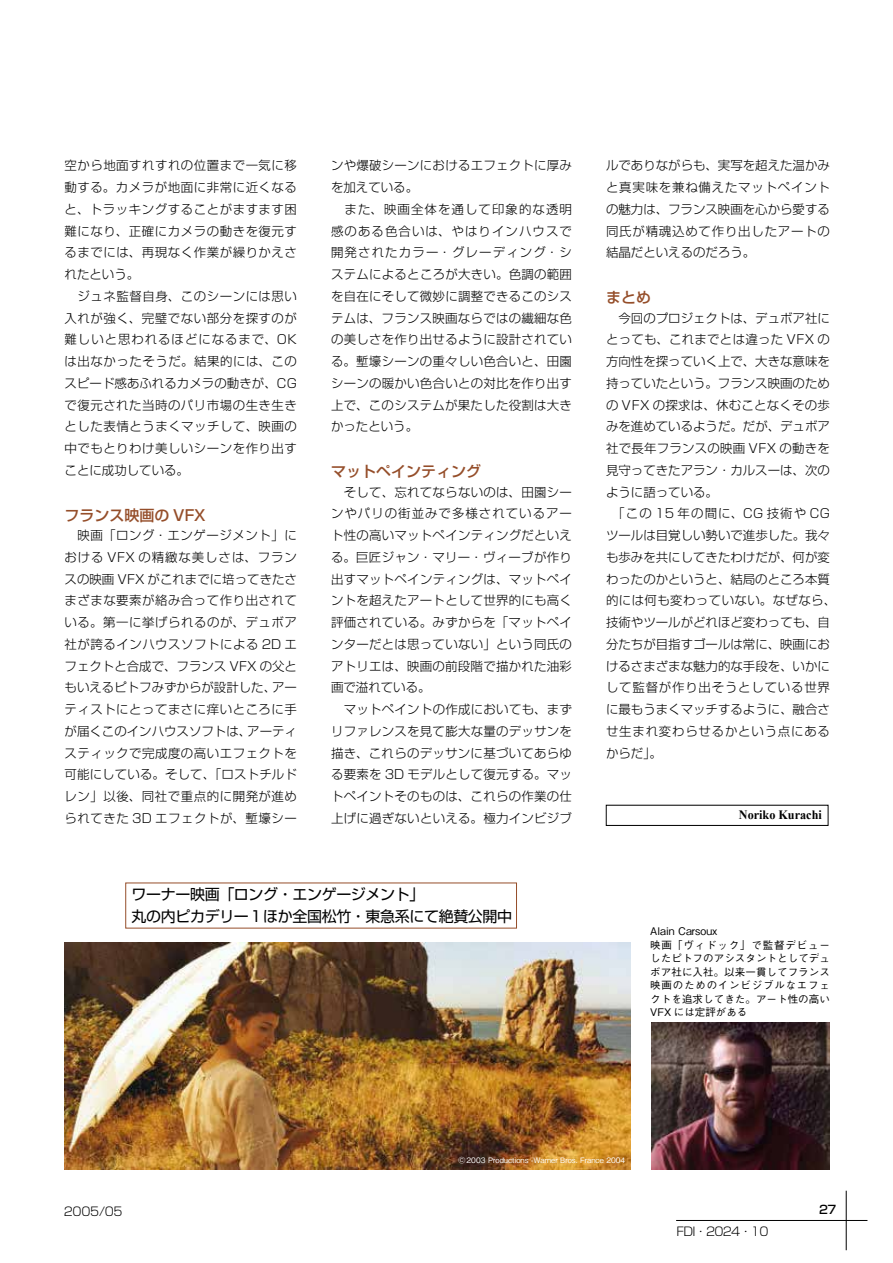
<style>
.page{position:relative;width:893px;height:1263px;background:#fff}
.page>*{position:absolute;margin:0;border:0;box-sizing:border-box;transform-origin:0 0}
.t1{font:15px/22.5px "Shin Go Pro";letter-spacing:-.025em;color:#000}
.t2{font:500 15px "Shin Go Pro";color:#954e2a}
.t3{font:700 12.75px "Times New Roman";color:#000;scale:.96 1}
.t4{font:300 12.45px/21.8px "Shin Go Pro";letter-spacing:.02em;color:#000;text-align:justify}
.t5{font:300 12.45px/21.8px "Shin Go Pro";color:#000}
.t6{font:300 12.45px/21.8px "Shin Go Pro";letter-spacing:.04em;color:#000}
.t7{font:300 12px "Shin Go Pro";letter-spacing:-.025em;color:#000}
.t8{font:300 12px "Shin Go Pro";letter-spacing:-.06em;color:#000}
.t9{font:500 11.7px "Shin Go Pro";color:#000}
.t10{font:500 10.5px/13.5px "Gothic BBB Pro";letter-spacing:.005em;color:#000}
.t11{font:500 7.5px "Gothic BBB Pro";color:#fff}
.s1{font-size:5.25px}
</style>
<div class="page">
<hr style="left:676px;top:1220px;width:191px;height:1px;background:#000">
<hr style="left:846px;top:1191px;width:1px;height:59px;background:#000">
<div style="left:606px;top:805px;width:222px;height:21px;border:1px solid #000"></div>
<img style="left:65px;top:942px;width:565px;height:227px">
<img style="left:651px;top:1022px;width:179px;height:147px">
<p class="t6" style="left:65px;top:153px;width:234px">空から地面すれすれの位置まで一気に移動する。カメラが地面に非常に近くなると、トラッキングすることがますます困難になり、正確にカメラの動きを復元するまでには、再現なく作業が繰りかえされたという。<br>　ジュネ監督自身、このシーンには思い入れが強く、完璧でない部分を探すのが難しいと思われるほどになるまで、OKは出なかったそうだ。結果的には、このスピード感あふれるカメラの動きが、CGで復元された当時のパリ市場の生き生きとした表情とうまくマッチして、映画の中でもとりわけ美しいシーンを作り出すことに成功している。</p>
<p class="t2" style="left:65px;top:502px;width:142px">フランス映画の VFX</p>
<p class="t4" style="left:65px;top:523px;width:234px">　映画「ロング・エンゲージメント」における VFX の精緻な美しさは、フランスの映画 VFX がこれまでに培ってきたさまざまな要素が絡み合って作り出されている。第一に挙げられるのが、デュボア社が誇るインハウスソフトによる 2D エフェクトと合成で、フランス VFX の父ともいえるピトフみずからが設計した、アーティストにとってまさに痒いところに手が届くこのインハウスソフトは、アーティスティックで完成度の高いエフェクトを可能にしている。そして、「ロストチルドレン」以後、同社で重点的に開発が進められてきた 3D エフェクトが、塹壕シー</p>
<p class="t4" style="left:331px;top:153px;width:243px;text-align:left">ンや爆破シーンにおけるエフェクトに厚みを加えている。<br>　また、映画全体を通して印象的な透明感のある色合いは、やはりインハウスで開発されたカラー・グレーディング・システムによるところが大きい。色調の範囲を自在にそして微妙に調整できるこのシステムは、フランス映画ならではの繊細な色の美しさを作り出せるように設計されている。塹壕シーンの重々しい色合いと、田園シーンの暖かい色合いとの対比を作り出す上で、このシステムが果たした役割は大きかったという。</p>
<p class="t2" style="left:331px;top:459px;width:151px">マットペインティング</p>
<p class="t4" style="left:331px;top:479px;width:243px;text-align:left">　そして、忘れてならないのは、田園シーンやパリの街並みで多様されているアート性の高いマットペインティングだといえる。巨匠ジャン・マリー・ヴィーブが作り出すマットペインティングは、マットペイントを超えたアートとして世界的にも高く評価されている。みずからを「マットペインターだとは思っていない」という同氏のアトリエは、映画の前段階で描かれた油彩画で溢れている。<br>　マットペイントの作成においても、まずリファレンスを見て膨大な量のデッサンを描き、これらのデッサンに基づいてあらゆる要素を 3D モデルとして復元する。マットペイントそのものは、これらの作業の仕上げに過ぎないといえる。極力インビジブ</p>
<p class="t1" style="left:132px;top:881px;width:382px">ワーナー映画「ロング・エンゲージメント」<br>丸の内ピカデリー１ほか全国松竹・東急系にて絶賛公開中</p>
<p class="t4" style="left:606px;top:153px;width:226px">ルでありながらも、実写を超えた温かみと真実味を兼ね備えたマットペイントの魅力は、フランス映画を心から愛する同氏が精魂込めて作り出したアートの結晶だといえるのだろう。</p>
<p class="t2" style="left:606px;top:285px;width:46px">まとめ</p>
<p class="t5" style="left:606px;top:305px;width:232px">　今回のプロジェクトは、デュボア社にとっても、これまでとは違った VFX の方向性を探っていく上で、大きな意味を持っていたという。フランス映画のための VFX の探求は、休むことなくその歩みを進めているようだ。だが、デュボア社で長年フランスの映画 VFX の動きを見守ってきたアラン・カルスーは、次のように語っている。<br>　「この 15 年の間に、CG 技術や CGツールは目覚しい勢いで進歩した。我々も歩みを共にしてきたわけだが、何が変わったのかというと、結局のところ本質的には何も変わっていない。なぜなら、技術やツールがどれほど変わっても、自分たちが目指すゴールは常に、映画におけるさまざまな魅力的な手段を、いかにして監督が作り出そうとしている世界に最もうまくマッチするように、融合させ生まれ変わらせるかという点にあるからだ」。</p>
<p class="t3" style="left:739px;top:805px;width:88px">Noriko Kurachi</p>
<p class="t10" style="left:650px;top:923px;width:181px">Alain Carsoux<br>映画「ヴィドック」で監督デビューしたピトフのアシスタントとしてデュボア社に入社。以来一貫してフランス映画のためのインビジブルなエフェクトを追求してきた。アート性の高い<br>VFX には定評がある</p>
<p class="t11" style="left:458px;top:1154px;width:169px">○<span class="s1">C</span> 2003 Productions -Warner Bros. France 2004</p>
<p class="t7" style="left:64px;top:1202px;width:60px">2005/05</p>
<p class="t9" style="left:811px;top:1200px;width:28px">137</p>
<p class="t9" style="left:819px;top:1200px;width:19px">27</p>
<p class="t9" style="left:819px;top:1200px;width:19px">49</p>
<p class="t7" style="left:690px;top:1218px;width:84px">FDI・2005・5</p>
<p class="t8" style="left:676px;top:1221px;width:93px">FDI・2024・10</p>
</div>
